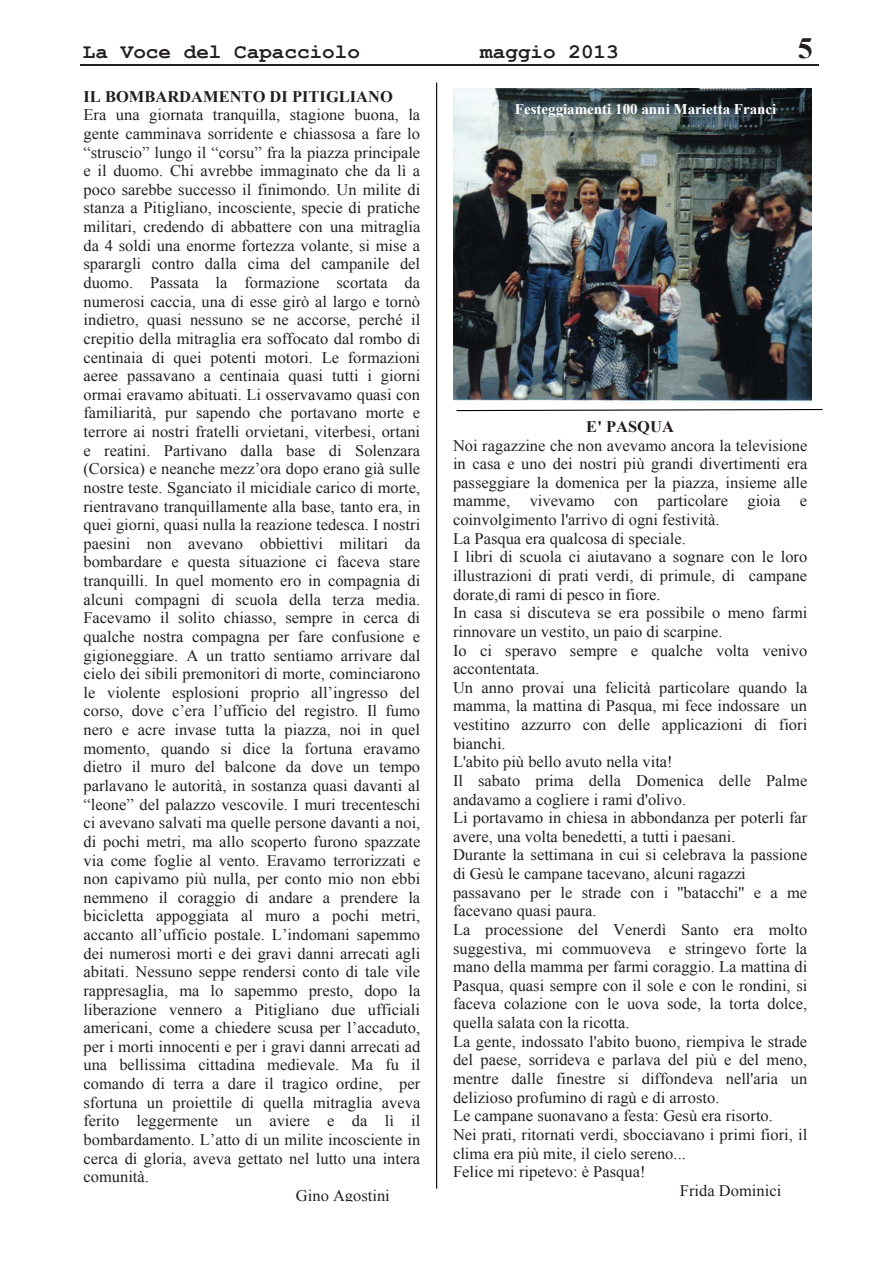
<style>
.page{position:relative;width:893px;height:1263px;background:#fff}
.page>*{position:absolute;margin:0;border:0;box-sizing:border-box;transform-origin:0 0}
.t1{font:700 29.4px "Times New Roman";color:#231f20}
.t2{font:700 20.55px "Courier New";color:#231f20}
.t3{font:16.2px "Times New Roman";color:#231f20}
.t4{font:700 16.2px "Times New Roman";color:#231f20}
.t5{font:700 14.7px "Times New Roman";color:#fff}
</style>
<div class="page">
<hr style="left:81px;top:64px;width:738px;height:2px;background:#231f20">
<img style="left:453px;top:88px;width:358px;height:317px">
<svg style="left:456px;top:409px;width:367px;height:3px"></svg>
<hr style="left:436px;top:83px;width:1px;height:1105px;background:#010202">
<p class="t2" style="left:83px;top:41px;width:279px">La Voce del Capacciolo</p>
<p class="t2" style="left:480px;top:41px;width:140px">maggio 2013</p>
<h1 class="t1" style="left:798px;top:32px;width:16px">5</h1>
<p class="t4" style="left:83px;top:87px;width:311px">IL BOMBARDAMENTO DI PITIGLIANO</p>
<p class="t3" style="left:83px;top:106px;width:338px">Era una giornata tranquilla, stagione buona, la</p>
<p class="t3" style="left:83px;top:125px;width:338px">gente camminava sorridente e chiassosa a fare lo</p>
<p class="t3" style="left:83px;top:143px;width:338px">“struscio” lungo il “corsu” fra la piazza principale</p>
<p class="t3" style="left:83px;top:162px;width:338px">e il duomo. Chi avrebbe immaginato che da lì a</p>
<p class="t3" style="left:83px;top:180px;width:338px">poco sarebbe successo il finimondo. Un milite di</p>
<p class="t3" style="left:83px;top:199px;width:338px">stanza a Pitigliano, incosciente, specie di pratiche</p>
<p class="t3" style="left:83px;top:218px;width:338px">militari, credendo di abbattere con una mitraglia</p>
<p class="t3" style="left:83px;top:236px;width:338px">da 4 soldi una enorme fortezza volante, si mise a</p>
<p class="t3" style="left:83px;top:255px;width:338px">sparargli contro dalla cima del campanile del</p>
<p class="t3" style="left:83px;top:274px;width:338px">duomo. Passata la formazione scortata da</p>
<p class="t3" style="left:83px;top:292px;width:338px">numerosi caccia, una di esse girò al largo e tornò</p>
<p class="t3" style="left:83px;top:311px;width:338px">indietro, quasi nessuno se ne accorse, perché il</p>
<p class="t3" style="left:83px;top:329px;width:338px">crepitio della mitraglia era soffocato dal rombo di</p>
<p class="t3" style="left:83px;top:348px;width:338px">centinaia di quei potenti motori. Le formazioni</p>
<p class="t3" style="left:83px;top:367px;width:338px">aeree passavano a centinaia quasi tutti i giorni</p>
<p class="t3" style="left:83px;top:385px;width:338px">ormai eravamo abituati. Li osservavamo quasi con</p>
<p class="t3" style="left:83px;top:404px;width:338px">familiarità, pur sapendo che portavano morte e</p>
<p class="t3" style="left:83px;top:423px;width:338px">terrore ai nostri fratelli orvietani, viterbesi, ortani</p>
<p class="t3" style="left:83px;top:441px;width:338px">e reatini. Partivano dalla base di Solenzara</p>
<p class="t3" style="left:83px;top:460px;width:338px">(Corsica) e neanche mezz’ora dopo erano già sulle</p>
<p class="t3" style="left:83px;top:479px;width:338px">nostre teste. Sganciato il micidiale carico di morte,</p>
<p class="t3" style="left:83px;top:497px;width:338px">rientravano tranquillamente alla base, tanto era, in</p>
<p class="t3" style="left:83px;top:516px;width:338px">quei giorni, quasi nulla la reazione tedesca. I nostri</p>
<p class="t3" style="left:83px;top:534px;width:338px">paesini non avevano obbiettivi militari da</p>
<p class="t3" style="left:83px;top:553px;width:338px">bombardare e questa situazione ci faceva stare</p>
<p class="t3" style="left:83px;top:572px;width:338px">tranquilli. In quel momento ero in compagnia di</p>
<p class="t3" style="left:83px;top:590px;width:338px">alcuni compagni di scuola della terza media.</p>
<p class="t3" style="left:83px;top:609px;width:338px">Facevamo il solito chiasso, sempre in cerca di</p>
<p class="t3" style="left:83px;top:628px;width:338px">qualche nostra compagna per fare confusione e</p>
<p class="t3" style="left:83px;top:646px;width:338px">gigioneggiare. A un tratto sentiamo arrivare dal</p>
<p class="t3" style="left:83px;top:665px;width:338px">cielo dei sibili premonitori di morte, cominciarono</p>
<p class="t3" style="left:83px;top:683px;width:338px">le violente esplosioni proprio all’ingresso del</p>
<p class="t3" style="left:83px;top:702px;width:338px">corso, dove c’era l’ufficio del registro. Il fumo</p>
<p class="t3" style="left:83px;top:721px;width:338px">nero e acre invase tutta la piazza, noi in quel</p>
<p class="t3" style="left:83px;top:739px;width:338px">momento, quando si dice la fortuna eravamo</p>
<p class="t3" style="left:83px;top:758px;width:338px">dietro il muro del balcone da dove un tempo</p>
<p class="t3" style="left:83px;top:777px;width:338px">parlavano le autorità, in sostanza quasi davanti al</p>
<p class="t3" style="left:83px;top:795px;width:338px">“leone” del palazzo vescovile. I muri trecenteschi</p>
<p class="t3" style="left:83px;top:814px;width:338px">ci avevano salvati ma quelle persone davanti a noi,</p>
<p class="t3" style="left:83px;top:832px;width:338px">di pochi metri, ma allo scoperto furono spazzate</p>
<p class="t3" style="left:83px;top:851px;width:338px">via come foglie al vento. Eravamo terrorizzati e</p>
<p class="t3" style="left:83px;top:870px;width:338px">non capivamo più nulla, per conto mio non ebbi</p>
<p class="t3" style="left:83px;top:888px;width:338px">nemmeno il coraggio di andare a prendere la</p>
<p class="t3" style="left:83px;top:907px;width:338px">bicicletta appoggiata al muro a pochi metri,</p>
<p class="t3" style="left:83px;top:926px;width:338px">accanto all’ufficio postale. L’indomani sapemmo</p>
<p class="t3" style="left:83px;top:944px;width:338px">dei numerosi morti e dei gravi danni arrecati agli</p>
<p class="t3" style="left:83px;top:963px;width:338px">abitati. Nessuno seppe rendersi conto di tale vile</p>
<p class="t3" style="left:83px;top:982px;width:338px">rappresaglia, ma lo sapemmo presto, dopo la</p>
<p class="t3" style="left:83px;top:1000px;width:338px">liberazione vennero a Pitigliano due ufficiali</p>
<p class="t3" style="left:83px;top:1019px;width:338px">americani, come a chiedere scusa per l’accaduto,</p>
<p class="t3" style="left:83px;top:1037px;width:338px">per i morti innocenti e per i gravi danni arrecati ad</p>
<p class="t3" style="left:83px;top:1056px;width:338px">una bellissima cittadina medievale. Ma fu il</p>
<p class="t3" style="left:83px;top:1075px;width:338px">comando di terra a dare il tragico ordine, per</p>
<p class="t3" style="left:83px;top:1093px;width:338px">sfortuna un proiettile di quella mitraglia aveva</p>
<p class="t3" style="left:83px;top:1112px;width:338px">ferito leggermente un aviere e da lì il</p>
<p class="t3" style="left:83px;top:1131px;width:338px">bombardamento. L’atto di un milite incosciente in</p>
<p class="t3" style="left:83px;top:1149px;width:338px">cerca di gloria, aveva gettato nel lutto una intera</p>
<p class="t3" style="left:83px;top:1168px;width:67px">comunità.</p>
<p class="t3" style="left:296px;top:1186px;width:95px">Gino Agostini</p>
<p class="t5" style="left:515px;top:101px;width:263px">Festeggiamenti 100 anni Marietta Franci</p>
<p class="t4" style="left:586px;top:418px;width:89px">E' PASQUA</p>
<p class="t3" style="left:453px;top:436px;width:356px">Noi ragazzine che non avevamo ancora la televisione</p>
<p class="t3" style="left:453px;top:455px;width:356px">in casa e uno dei nostri più grandi divertimenti era</p>
<p class="t3" style="left:453px;top:473px;width:356px">passeggiare la domenica per la piazza, insieme alle</p>
<p class="t3" style="left:453px;top:492px;width:356px">mamme, vivevamo con particolare gioia e</p>
<p class="t3" style="left:453px;top:511px;width:268px">coinvolgimento l'arrivo di ogni festività.</p>
<p class="t3" style="left:453px;top:529px;width:234px">La Pasqua era qualcosa di speciale.</p>
<p class="t3" style="left:453px;top:548px;width:356px">I libri di scuola ci aiutavano a sognare con le loro</p>
<p class="t3" style="left:453px;top:567px;width:356px">illustrazioni di prati verdi, di primule, di campane</p>
<p class="t3" style="left:453px;top:585px;width:209px">dorate,di rami di pesco in fiore.</p>
<p class="t3" style="left:453px;top:604px;width:356px">In casa si discuteva se era possibile o meno farmi</p>
<p class="t3" style="left:453px;top:622px;width:271px">rinnovare un vestito, un paio di scarpine.</p>
<p class="t3" style="left:453px;top:641px;width:356px">Io ci speravo sempre e qualche volta venivo</p>
<p class="t3" style="left:453px;top:660px;width:88px">accontentata.</p>
<p class="t3" style="left:453px;top:678px;width:356px">Un anno provai una felicità particolare quando la</p>
<p class="t3" style="left:453px;top:697px;width:356px">mamma, la mattina di Pasqua, mi fece indossare un</p>
<p class="t3" style="left:453px;top:716px;width:356px">vestitino azzurro con delle applicazioni di fiori</p>
<p class="t3" style="left:453px;top:734px;width:54px">bianchi.</p>
<p class="t3" style="left:453px;top:753px;width:221px">L'abito più bello avuto nella vita!</p>
<p class="t3" style="left:453px;top:771px;width:356px">Il sabato prima della Domenica delle Palme</p>
<p class="t3" style="left:453px;top:790px;width:235px">andavamo a cogliere i rami d'olivo.</p>
<p class="t3" style="left:453px;top:809px;width:356px">Li portavamo in chiesa in abbondanza per poterli far</p>
<p class="t3" style="left:453px;top:827px;width:284px">avere, una volta benedetti, a tutti i paesani.</p>
<p class="t3" style="left:453px;top:846px;width:356px">Durante la settimana in cui si celebrava la passione</p>
<p class="t3" style="left:453px;top:865px;width:294px">di Gesù le campane tacevano, alcuni ragazzi</p>
<p class="t3" style="left:453px;top:883px;width:356px">passavano per le strade con i ''batacchi'' e a me</p>
<p class="t3" style="left:453px;top:902px;width:145px">facevano quasi paura.</p>
<p class="t3" style="left:453px;top:921px;width:356px">La processione del Venerdì Santo era molto</p>
<p class="t3" style="left:453px;top:939px;width:356px">suggestiva, mi commuoveva e stringevo forte la</p>
<p class="t3" style="left:453px;top:958px;width:356px">mano della mamma per farmi coraggio. La mattina di</p>
<p class="t3" style="left:453px;top:976px;width:356px">Pasqua, quasi sempre con il sole e con le rondini, si</p>
<p class="t3" style="left:453px;top:995px;width:356px">faceva colazione con le uova sode, la torta dolce,</p>
<p class="t3" style="left:453px;top:1014px;width:178px">quella salata con la ricotta.</p>
<p class="t3" style="left:453px;top:1032px;width:356px">La gente, indossato l'abito buono, riempiva le strade</p>
<p class="t3" style="left:453px;top:1051px;width:356px">del paese, sorrideva e parlava del più e del meno,</p>
<p class="t3" style="left:453px;top:1070px;width:356px">mentre dalle finestre si diffondeva nell'aria un</p>
<p class="t3" style="left:453px;top:1088px;width:268px">delizioso profumino di ragù e di arrosto.</p>
<p class="t3" style="left:453px;top:1107px;width:321px">Le campane suonavano a festa: Gesù era risorto.</p>
<p class="t3" style="left:453px;top:1125px;width:356px">Nei prati, ritornati verdi, sbocciavano i primi fiori, il</p>
<p class="t3" style="left:453px;top:1144px;width:234px">clima era più mite, il cielo sereno...</p>
<p class="t3" style="left:453px;top:1163px;width:194px">Felice mi ripetevo: è Pasqua!</p>
<p class="t3" style="left:680px;top:1181px;width:103px">Frida Dominici</p>
</div>
